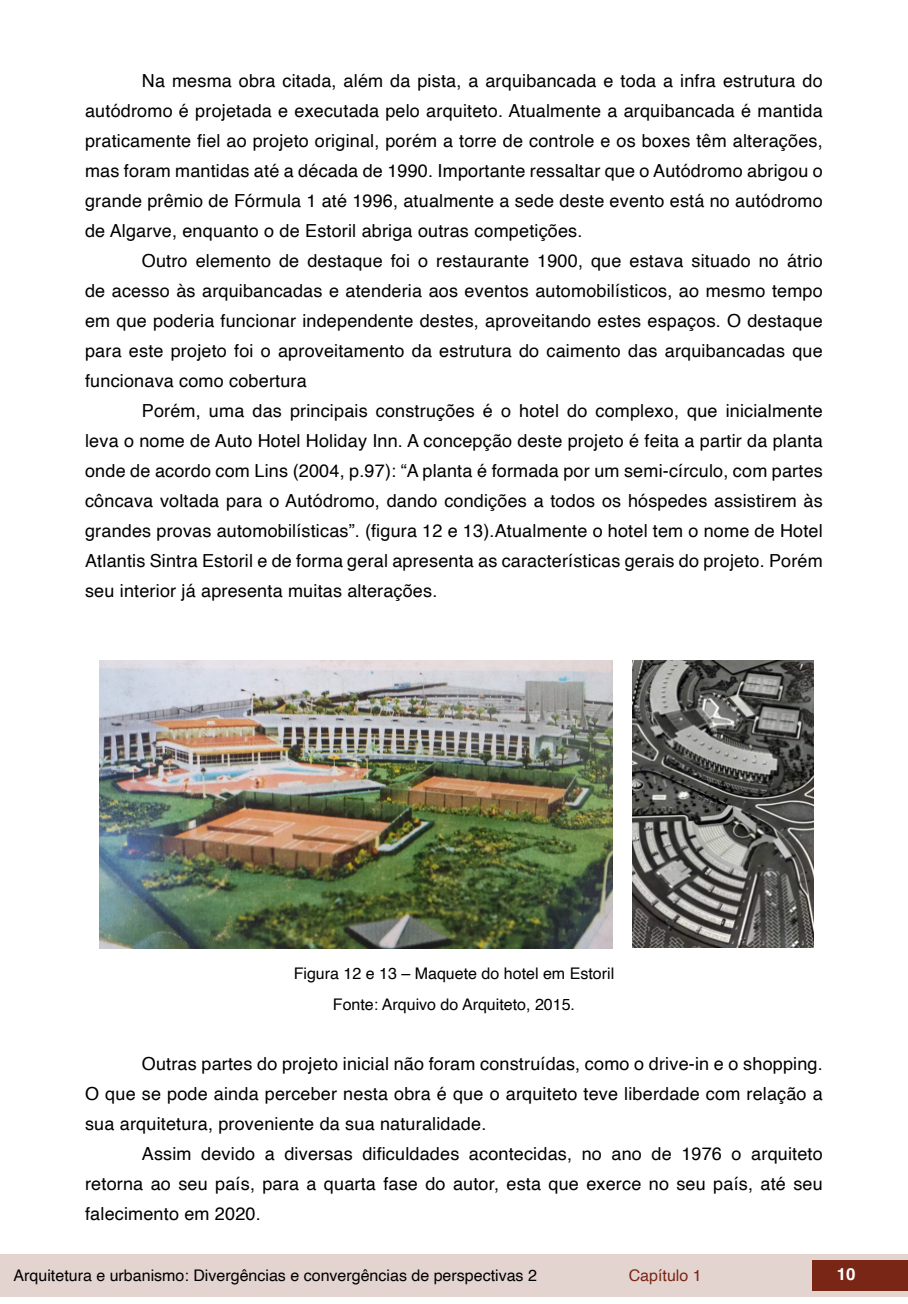
<style>
.page{position:relative;width:908px;height:1304px;background:#fff}
.page>*{position:absolute;margin:0;border:0;box-sizing:border-box;transform-origin:0 0}
.t1{font:18px/30px "Helvetica";letter-spacing:.01em;color:#000;text-align:justify}
.t2{font:700 16.8px "Helvetica";color:#fff}
.t3{font:16px/30.6px "Helvetica";color:#000;text-align:center}
.t4{font:16px "Helvetica";color:#7a2616}
</style>
<div class="page">
<div style="left:0;top:1254px;width:906px;height:43px;background:#e4d4d0"></div>
<div style="left:812px;top:1261px;width:95px;height:30px;background:#7a2616"></div>
<img style="left:99px;top:660px;width:513px;height:288px">
<img style="left:632px;top:660px;width:181px;height:287px">
<p class="t1" style="left:85px;top:66px;width:738px;text-indent:57px">Na mesma obra citada, além da pista, a arquibancada e toda a infra estrutura do autódromo é projetada e executada pelo arquiteto. Atualmente a arquibancada é mantida praticamente fiel ao projeto original, porém a torre de controle e os boxes têm alterações, mas foram mantidas até a década de 1990. Importante ressaltar que o Autódromo abrigou o grande prêmio de Fórmula 1 até 1996, atualmente a sede deste evento está no autódromo de Algarve, enquanto o de Estoril abriga outras competições.</p>
<p class="t1" style="left:85px;top:246px;width:738px;text-indent:57px">Outro elemento de destaque foi o restaurante 1900, que estava situado no átrio de acesso às arquibancadas e atenderia aos eventos automobilísticos, ao mesmo tempo em que poderia funcionar independente destes, aproveitando estes espaços. O destaque para este projeto foi o aproveitamento da estrutura do caimento das arquibancadas que funcionava como cobertura</p>
<p class="t1" style="left:85px;top:396px;width:739px;text-indent:57px">Porém, uma das principais construções é o hotel do complexo, que inicialmente leva o nome de Auto Hotel Holiday Inn. A concepção deste projeto é feita a partir da planta onde de acordo com Lins (2004, p.97): “A planta é formada por um semi-círculo, com partes côncava voltada para o Autódromo, dando condições a todos os hóspedes assistirem às grandes provas automobilísticas”. (figura 12 e 13).Atualmente o hotel tem o nome de Hotel Atlantis Sintra Estoril e de forma geral apresenta as características gerais do projeto. Porém seu interior já apresenta muitas alterações.</p>
<p class="t3" style="left:293px;top:959px;width:322px">Figura 12 e 13 – Maquete do hotel em Estoril<br>Fonte: Arquivo do Arquiteto, 2015.</p>
<p class="t1" style="left:85px;top:1049px;width:738px;text-indent:57px">Outras partes do projeto inicial não foram construídas, como o drive-in e o shopping.<br>O que se pode ainda perceber nesta obra é que o arquiteto teve liberdade com relação a sua arquitetura, proveniente da sua naturalidade.</p>
<p class="t1" style="left:85px;top:1139px;width:738px;text-indent:57px">Assim devido a diversas dificuldades acontecidas, no ano de 1976 o arquiteto retorna ao seu país, para a quarta fase do autor, esta que exerce no seu país, até seu falecimento em 2020.</p>
<p class="t3" style="left:14px;top:1260px;width:524px">Arquitetura e urbanismo: Divergências e convergências de perspectivas 2</p>
<p class="t4" style="left:628px;top:1263px;width:74px">Capítulo 1</p>
<p class="t2" style="left:836px;top:1264px;width:20px">10</p>
</div>
